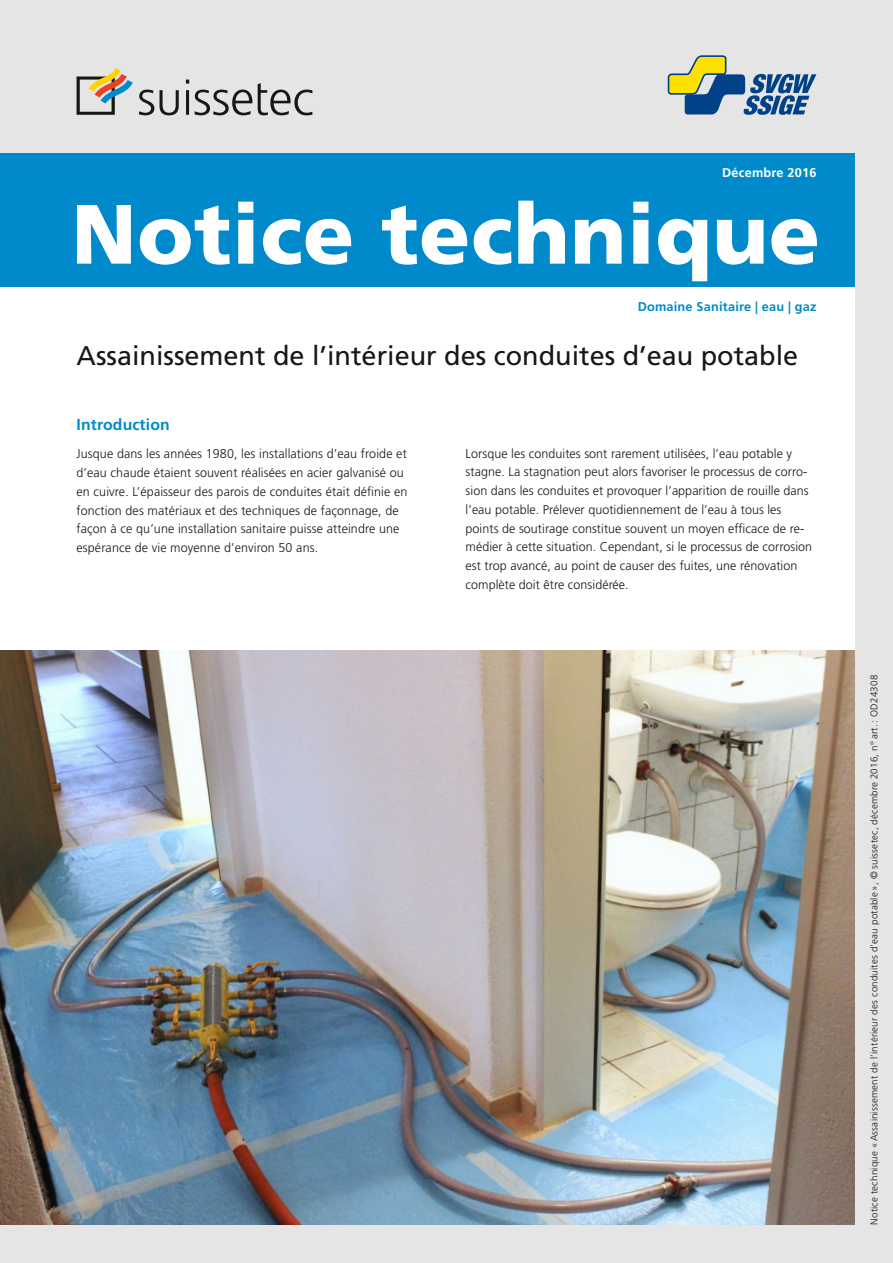
<style>
.page{position:relative;width:893px;height:1263px;background:#e5e5e5}
.page>*{position:absolute;margin:0;border:0;box-sizing:border-box;transform-origin:0 0}
.t1{font:900 84px "Frutiger LT Com";letter-spacing:.005em;color:#fff}
.t2{font:27px "Frutiger LT Std";color:#181716}
.t3{font:700 15.75px "Frutiger LT Std";letter-spacing:.01em;color:#008acb}
.t4{font:300 12.75px/18.8px "Frutiger LT Std";letter-spacing:.005em;color:#181716}
.t5{font:700 12.75px "Frutiger LT Std";letter-spacing:.015em;color:#008acb}
.t6{font:700 12.75px "Frutiger LT Std";letter-spacing:.015em;color:#fff}
.t7{font:300 9.75px "Frutiger LT Std";letter-spacing:.02em;color:#181716}
</style>
<div class="page">
<div style="left:0;top:153px;width:855px;height:1072px;background:#fff"></div>
<svg style="left:139px;top:90px;width:15px;height:25px"></svg>
<svg style="left:160px;top:90px;width:19px;height:25px"></svg>
<hr style="left:186px;top:90px;width:3px;height:25px;background:#181716">
<svg style="left:186px;top:80px;width:3px;height:4px"></svg>
<svg style="left:194px;top:90px;width:58px;height:25px"></svg>
<svg style="left:258px;top:83px;width:55px;height:32px"></svg>
<svg style="left:77px;top:68px;width:56px;height:47px"></svg>
<svg style="left:668px;top:55px;width:148px;height:60px"></svg>
<img style="left:0;top:651px;width:854px;height:574px">
<div style="left:0;top:153px;width:855px;height:134px;background:#008acb"></div>
<p class="t6" style="left:722px;top:165px;width:96px">Décembre 2016</p>
<h1 class="t1" style="left:71px;top:183px;width:750px">Notice technique</h1>
<p class="t5" style="left:638px;top:299px;width:180px">Domaine Sanitaire | eau | gaz</p>
<h2 class="t2" style="left:77px;top:339px;width:723px">Assainissement de l’intérieur des conduites d’eau potable</h2>
<p class="t3" style="left:77px;top:416px;width:95px">Introduction</p>
<p class="t4" style="left:77px;top:445px;width:332px">Jusque dans les années 1980, les installations d’eau froide et d’eau chaude étaient souvent réalisées en acier galvanisé ou en cuivre. L’épaisseur des parois de conduites était définie en fonction des matériaux et des techniques de façonnage, de façon à ce qu’une installation sanitaire puisse atteindre une espérance de vie moyenne d’environ 50 ans.</p>
<p class="t4" style="left:466px;top:444px;width:348px">Lorsque les conduites sont rarement utilisées, l’eau potable y stagne. La stagnation peut alors favoriser le processus de corro&shy;sion dans les conduites et provoquer l’apparition de rouille dans l’eau potable. Prélever quotidiennement de l’eau à tous les points de soutirage constitue souvent un moyen efficace de re&shy;médier à cette situation. Cependant, si le processus de corrosion est trop avancé, au point de causer des fuites, une rénovation complète doit être considérée.</p>
<p class="t7" style="left:869px;top:1225px;width:551px;rotate:-90deg">Notice technique «Assainissement de l’intérieur des conduites d’eau potable », © suissetec, décembre 2016, n° art. : OD24308</p>
</div>
